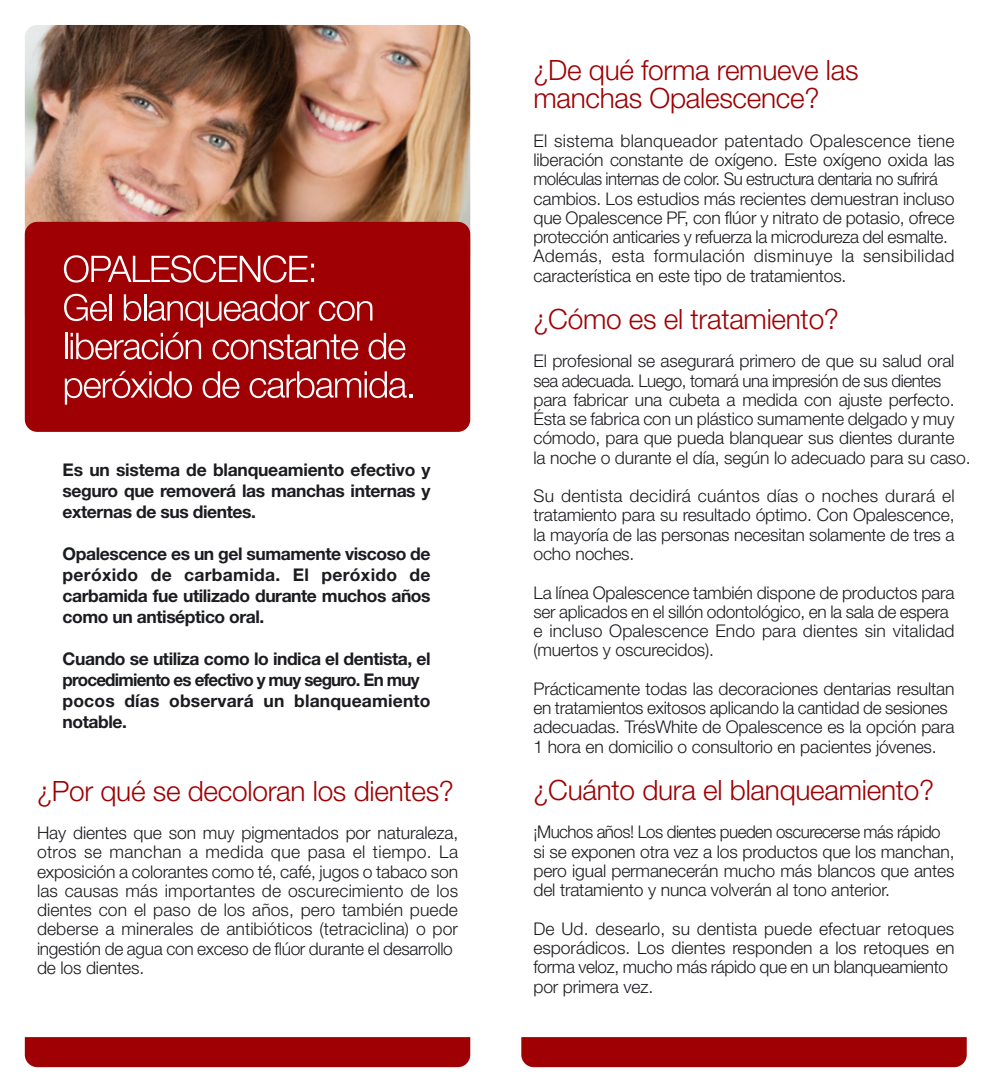
<style>
.page{position:relative;width:993px;height:1092px;background:#fff}
.page>*{position:absolute;margin:0;border:0;box-sizing:border-box;transform-origin:0 0}
.t1{font:300 28px/28px "Helvetica Neue";letter-spacing:-.01em;color:#9f0004}
.t2{font:300 17.5px/19.2px "Helvetica Neue";letter-spacing:-.01em;color:#1b1c20}
.t3{font:700 17.5px/21px "Helvetica Neue";letter-spacing:-.025em;color:#1b1c20;text-align:justify}
</style>
<div class="page">
<img style="left:25px;top:25px;width:445px;height:206px">
<div style="left:25px;top:222px;width:445px;height:210px;background:#9f0004;border-radius:12px"></div>
<svg style="left:64px;top:255px;width:250px;height:27px"></svg>
<svg style="left:64px;top:294px;width:341px;height:65px"></svg>
<svg style="left:65px;top:371px;width:127px;height:33px"></svg>
<svg style="left:202px;top:371px;width:37px;height:27px"></svg>
<svg style="left:249px;top:371px;width:163px;height:27px"></svg>
<div style="left:25px;top:1037px;width:445px;height:30px;background:#9f0004"></div>
<div style="left:521px;top:1037px;width:445px;height:30px;background:#9f0004"></div>
<p class="t3" style="left:63px;top:458px;width:369px">Es un sistema de blanqueamiento efectivo y seguro que removerá las manchas internas y externas de sus dientes.</p>
<p class="t3" style="left:63px;top:542px;width:369px">Opalescence es un gel sumamente viscoso de peróxido de carbamida. El peróxido de carbamida fue utilizado durante muchos años como un antiséptico oral.</p>
<p class="t3" style="left:63px;top:647px;width:369px;text-align:left">Cuando se utiliza como lo indica el dentista, el procedimiento es efectivo y muy seguro. En muy pocos días observará un blanqueamiento notable.</p>
<h1 class="t1" style="left:37px;top:776px;width:418px">¿Por qué se decoloran los dientes?</h1>
<p class="t2" style="left:37px;top:822px;width:422px">Hay dientes que son muy pigmentados por naturaleza, otros se manchan a medida que pasa el tiempo. La exposición a colorantes como té, café, jugos o tabaco son las causas más importantes de oscurecimiento de los dientes con el paso de los años, pero también puede deberse a minerales de antibióticos (tetraciclina) o por ingestión de agua con exceso de flúor durante el desarrollo de los dientes.</p>
<h1 class="t1" style="left:533px;top:56px;width:326px">¿De qué forma remueve las manchas Opalescence?</h1>
<p class="t2" style="left:533px;top:130px;width:422px">El sistema blanqueador patentado Opalescence tiene liberación constante de oxígeno. Este oxígeno oxida las moléculas internas de color. Su estructura dentaria no sufrirá cambios. Los estudios más recientes demuestran incluso que Opalescence PF, con flúor y nitrato de potasio, ofrece protección anticaries y refuerza la microdureza del esmalte.<br>Además, esta formulación disminuye la sensibilidad característica en este tipo de tratamientos.</p>
<h1 class="t1" style="left:533px;top:304px;width:307px">¿Cómo es el tratamiento?</h1>
<p class="t2" style="left:533px;top:351px;width:438px">El profesional se asegurará primero de que su salud oral sea adecuada. Luego, tomará una impresión de sus dientes para fabricar una cubeta a medida con ajuste perfecto.<br>Ésta se fabrica con un plástico sumamente delgado y muy cómodo, para que pueda blanquear sus dientes durante la noche o durante el día, según lo adecuado para su caso.</p>
<p class="t2" style="left:533px;top:486px;width:422px;text-align:justify">Su dentista decidirá cuántos días o noches durará el tratamiento para su resultado óptimo. Con Opalescence, la mayoría de las personas necesitan solamente de tres a ocho noches.</p>
<p class="t2" style="left:533px;top:582px;width:422px">La línea Opalescence también dispone de productos para ser aplicados en el sillón odontológico, en la sala de espera e incluso Opalescence Endo para dientes sin vitalidad (muertos y oscurecidos).</p>
<p class="t2" style="left:533px;top:678px;width:422px">Prácticamente todas las decoraciones dentarias resultan en tratamientos exitosos aplicando la cantidad de sesiones adecuadas. TrésWhite de Opalescence es la opción para 1 hora en domicilio o consultorio en pacientes jóvenes.</p>
<h1 class="t1" style="left:533px;top:775px;width:402px">¿Cuánto dura el blanqueamiento?</h1>
<p class="t2" style="left:533px;top:822px;width:422px">¡Muchos años! Los dientes pueden oscurecerse más rápido si se exponen otra vez a los productos que los manchan, pero igual permanecerán mucho más blancos que antes del tratamiento y nunca volverán al tono anterior.</p>
<p class="t2" style="left:533px;top:918px;width:422px">De Ud. desearlo, su dentista puede efectuar retoques esporádicos. Los dientes responden a los retoques en forma veloz, mucho más rápido que en un blanqueamiento por primera vez.</p>
</div>
